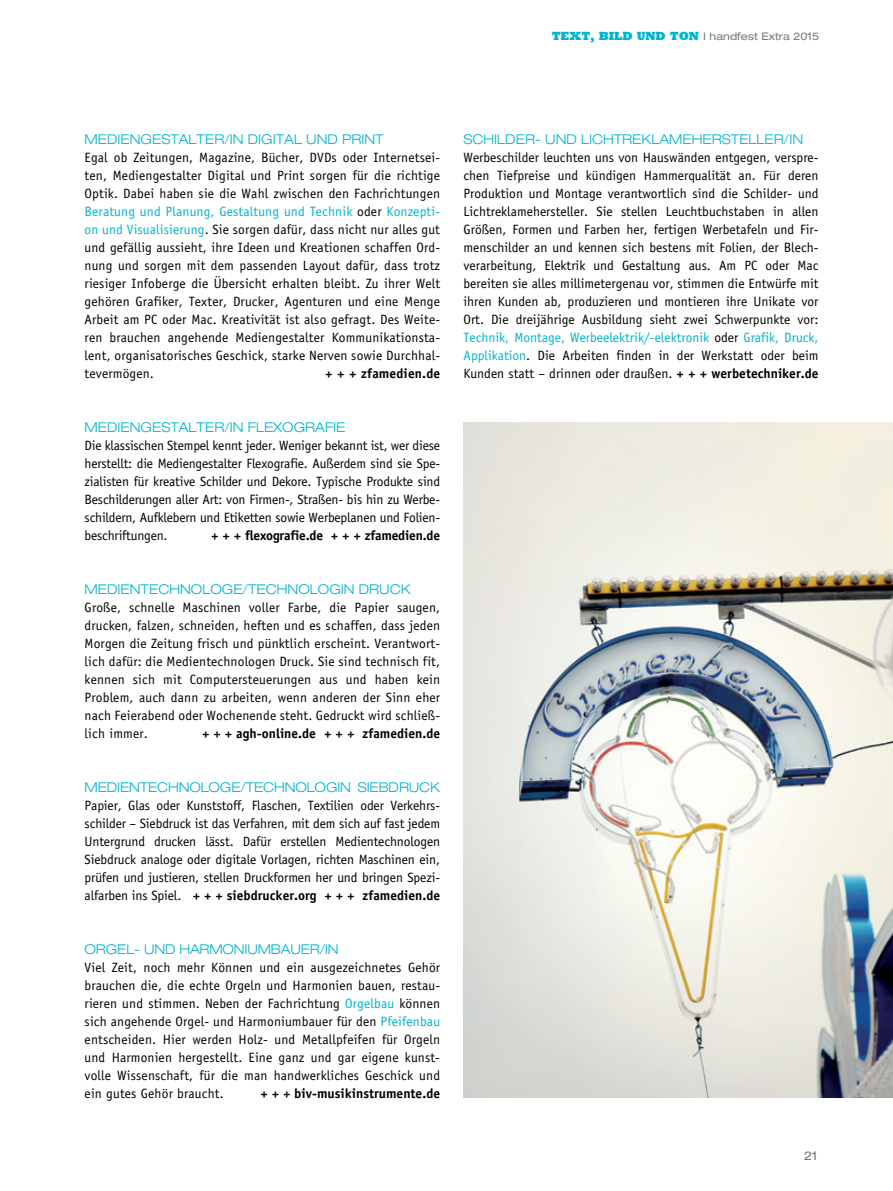
<style>
.page{position:relative;width:893px;height:1191px;background:#fff}
.page>*{position:absolute;margin:0;border:0;box-sizing:border-box;transform-origin:0 0}
.t1{font:13.5px/18px "Officina Sans Std";letter-spacing:.005em;color:#000;text-align:justify}
.t2{font:300 expanded 13.5px "Helvetica Neue LT Std";color:#00b4ce}
.t3{font:700 13.5px "Officina Sans Std";color:#000}
.t4{font:expanded 12px "Helvetica Neue LT Std";color:#77787b}
.t5{font:expanded 10.5px "Helvetica Neue LT Std";color:#77787b}
.s1{font-family:"Rockwell Std";font-weight:800;font-stretch:normal;font-size:12px;color:#00b4ce}
.s2{color:#00b4ce}
.s3{font-weight:700}
</style>
<div class="page">
<img style="left:463px;top:423px;width:430px;height:675px">
<p class="t5" style="left:552px;top:30px;width:269px"><span class="s1">TEXT, BILD UND TON</span> I handfest Extra 2015</p>
<p class="t2" style="left:85px;top:131px;width:301px">MEDIENGESTALTER/IN DIGITAL UND PRINT</p>
<p class="t1" style="left:85px;top:148px;width:357px">Egal ob Zeitungen, Magazine, Bücher, DVDs oder Internetsei&shy;ten, Mediengestalter Digital und Print sorgen für die richtige Optik. Dabei haben sie die Wahl zwischen den Fachrichtungen <span class="s2">Beratung und Planung, Gestaltung und Technik</span> oder <span class="s2">Konzepti&shy;on und Visualisierung</span>. Sie sorgen dafür, dass nicht nur alles gut und gefällig aussieht, ihre Ideen und Kreationen schaffen Ord&shy;nung und sorgen mit dem passenden Layout dafür, dass trotz riesiger Infoberge die Übersicht erhalten bleibt. Zu ihrer Welt gehören Grafiker, Texter, Drucker, Agenturen und eine Menge Arbeit am PC oder Mac. Kreativität ist also gefragt. Des Weite&shy;ren brauchen angehende Mediengestalter Kommunikationsta&shy;lent, organisatorisches Geschick, starke Nerven sowie Durchhal&shy;tevermögen.</p>
<p class="t3" style="left:325px;top:365px;width:117px">+ + + zfamedien.de</p>
<p class="t2" style="left:85px;top:419px;width:114px">MEDIENGESTALTER</p>
<p class="t2" style="left:224px;top:419px;width:33px">/IN FLE</p>
<p class="t2" style="left:273px;top:419px;width:60px">XOGRAFIE</p>
<p class="t1" style="left:85px;top:436px;width:357px">Die klassischen Stempel kennt jeder. Weniger bekannt ist, wer diese herstellt: die Mediengestalter Flexografie. Außerdem sind sie Spe&shy;zialisten für kreative Schilder und Dekore. Typische Produkte sind Beschilderungen aller Art: von Firmen-, Straßen- bis hin zu Werbe&shy;schildern, Aufklebern und Etiketten sowie Werbeplanen und Folien&shy;beschriftungen.</p>
<p class="t3" style="left:211px;top:527px;width:230px">+ + + flexografie.de + + + zfamedien.de</p>
<p class="t2" style="left:85px;top:581px;width:97px">MEDIENTECHNO</p>
<p class="t2" style="left:202px;top:581px;width:87px">LOGE/TECHNO</p>
<p class="t2" style="left:310px;top:581px;width:100px">LOGIN DRUCK</p>
<p class="t1" style="left:85px;top:598px;width:357px">Große, schnelle Maschinen voller Farbe, die Papier saugen, drucken, falzen, schneiden, heften und es schaffen, dass jeden Morgen die Zeitung frisch und pünktlich erscheint. Verantwort&shy;lich dafür: die Medientechnologen Druck. Sie sind technisch fit, kennen sich mit Computersteuerungen aus und haben kein Problem, auch dann zu arbeiten, wenn anderen der Sinn eher nach Feierabend oder Wochenende steht. Gedruckt wird schließ&shy;lich immer.</p>
<p class="t3" style="left:202px;top:725px;width:240px">+ + + agh-online.de + + + zfamedien.de</p>
<p class="t2" style="left:85px;top:779px;width:95px">MEDIENTECHNO</p>
<p class="t2" style="left:201px;top:779px;width:85px">LOGE/TECHNO</p>
<p class="t2" style="left:307px;top:779px;width:133px">LOGIN SIEBDRUCK</p>
<p class="t1" style="left:85px;top:796px;width:357px">Papier, Glas oder Kunststoff, Flaschen, Textilien oder Verkehrs&shy;schilder – Siebdruck ist das Verfahren, mit dem sich auf fast jedem Untergrund drucken lässt. Dafür erstellen Medientechnologen Siebdruck analoge oder digitale Vorlagen, richten Maschinen ein, prüfen und justieren, stellen Druckformen her und bringen Spezi&shy;alfarben ins Spiel. <span class="s3">+ + + siebdrucker.org + + + zfamedien.de</span></p>
<p class="t2" style="left:85px;top:941px;width:253px">ORGEL- UND HARMON IUMBAUER/IN</p>
<p class="t1" style="left:85px;top:958px;width:357px">Viel Zeit, noch mehr Können und ein ausgezeichnetes Gehör brauchen die, die echte Orgeln und Harmonien bauen, restau&shy;rieren und stimmen. Neben der Fachrichtung <span class="s2">Orgelbau</span> können sich angehende Orgel- und Harmoniumbauer für den <span class="s2">Pfeifenbau </span>entscheiden. Hier werden Holz- und Metallpfeifen für Orgeln und Harmonien hergestellt. Eine ganz und gar eigene kunst&shy;volle Wissenschaft, für die man handwerkliches Geschick und ein gutes Gehör braucht.</p>
<p class="t3" style="left:260px;top:1085px;width:181px">+ + + biv-musikinstrumente.de</p>
<p class="t2" style="left:463px;top:131px;width:339px">SCH ILDER- UND LICHTREKLAMEH ERSTELLER/IN</p>
<p class="t1" style="left:463px;top:148px;width:357px">Werbeschilder leuchten uns von Hauswänden entgegen, verspre&shy;chen Tiefpreise und kündigen Hammerqualität an. Für deren Produktion und Montage verantwortlich sind die Schilder- und Lichtreklamehersteller. Sie stellen Leuchtbuchstaben in allen Größen, Formen und Farben her, fertigen Werbetafeln und Fir&shy;menschilder an und kennen sich bestens mit Folien, der Blech&shy;verarbeitung, Elektrik und Gestaltung aus. Am PC oder Mac bereiten sie alles millimetergenau vor, stimmen die Entwürfe mit ihren Kunden ab, produzieren und montieren ihre Unikate vor Ort. Die dreijährige Ausbildung sieht zwei Schwerpunkte vor:<br><span class="s2">Technik, Montage, Werbeelektrik/-elektronik</span> oder <span class="s2">Grafik, Druck, Applikation</span>. Die Arbeiten finden in der Werkstatt oder beim Kunden statt – drinnen oder draußen. <span class="s3">+ + + werbetechniker.de</span></p>
<p class="t4" style="left:804px;top:1148px;width:15px">21</p>
</div>
